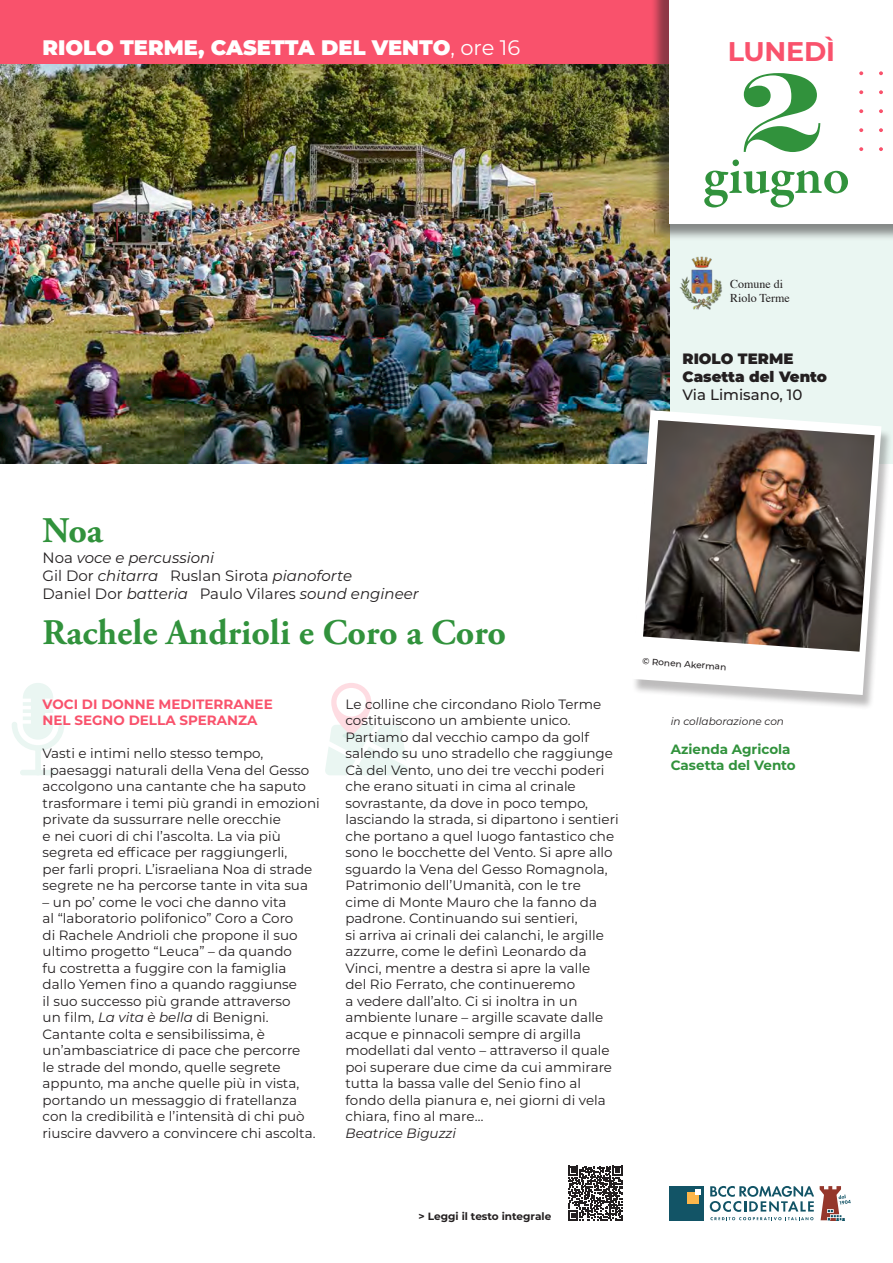
<style>
.page{position:relative;width:893px;height:1263px;background:#fff}
.page>*{position:absolute;margin:0;border:0;box-sizing:border-box;transform-origin:0 0}
.t1{font:700 112.5px "Engravers";color:#31923c}
.t2{font:600 54px "Garamond Premr Pro";letter-spacing:-.005em;color:#31923c}
.t3{font:700 36px "Adobe Garamond Pro";color:#31923c}
.t4{font:700 27px "Montserrat";letter-spacing:-.01em;color:#f9526c}
.t5{font:900 21px "Montserrat";color:#fff}
.t6{font:italic 15px/18px "Montserrat";color:#231f20}
.t7{font:900 15px/18px "Montserrat";color:#231f20}
.t8{font:500 15px "Montserrat";color:#231f20}
.t9{font:13.5px/16.5px "Montserrat";color:#231f20}
.t10{font:700 13.5px/16.5px "Montserrat";color:#f9526c}
.t11{font:700 13.5px/16.2px "Montserrat";color:#31923c}
.t12{font:italic 13.5px "Montserrat";color:#231f20}
.t13{font:12px/14.4px "Times";color:#231f20}
.t14{font:700 10.5px "Montserrat";color:#231f20}
.t15{font:italic 10.5px "Montserrat";color:#231f20}
.t16{font:500 9px "Montserrat";color:#231f20}
.s1{font-weight:400}
.s2{font-style:normal}
.s3{font-style:italic}
</style>
<div class="page">
<div style="left:20px;top:770px;width:36px;height:5px;background:#eaf6f2;border-radius:3px"></div>
<div style="left:35px;top:747px;width:6px;height:28px;background:#eaf6f2;border-radius:3px"></div>
<svg style="left:12px;top:683px;width:52px;height:68px"></svg>
<svg style="left:325px;top:683px;width:83px;height:92px"></svg>
<div style="left:336px;top:688px;width:30px;height:28px;background:#fff;border-radius:50%"></div>
<div style="left:659px;top:94px;width:234px;height:369px;background:#eaf6f2"></div>
<img style="left:0;top:64px;width:670px;height:399px">
<div style="left:0;top:0;width:893px;height:64px;background:#f9526c"></div>
<div style="left:650px;top:0;width:243px;height:241px;background:#231f20;opacity:.5"></div>
<div style="left:670px;top:0;width:223px;height:223px;background:#fff"></div>
<svg style="left:879px;top:71px;width:4px;height:4px"></svg>
<svg style="left:859px;top:90px;width:4px;height:4px"></svg>
<svg style="left:879px;top:90px;width:4px;height:4px"></svg>
<svg style="left:859px;top:109px;width:4px;height:4px"></svg>
<svg style="left:879px;top:109px;width:4px;height:4px"></svg>
<svg style="left:859px;top:128px;width:4px;height:4px"></svg>
<svg style="left:879px;top:128px;width:4px;height:4px"></svg>
<svg style="left:859px;top:147px;width:4px;height:4px"></svg>
<svg style="left:879px;top:147px;width:4px;height:4px"></svg>
<svg style="left:859px;top:71px;width:4px;height:4px"></svg>
<svg style="left:568px;top:1166px;width:55px;height:54px"></svg>
<div style="left:631px;top:414px;width:262px;height:296px;background:#231f20;opacity:.3"></div>
<svg style="left:632px;top:410px;width:249px;height:285px"></svg>
<img style="left:643px;top:420px;width:232px;height:232px">
<img style="left:679px;top:256px;width:43px;height:54px">
<div style="left:670px;top:1186px;width:34px;height:34px;background:#125466"></div>
<div style="left:687px;top:1192px;width:11px;height:11px;background:#fcb64a"></div>
<svg style="left:695px;top:1189px;width:6px;height:6px"></svg>
<svg style="left:820px;top:1186px;width:31px;height:34px"></svg>
<svg style="left:710px;top:1186px;width:104px;height:34px"></svg>
<h3 class="t5" style="left:43px;top:32px;width:479px">RIOLO TERME, CASETTA DEL VENTO<span class="s1">, ore 16</span></h3>
<h3 class="t4" style="left:728px;top:32px;width:109px">LUNEDÌ</h3>
<h1 class="t1" style="left:741px;top:46px;width:82px">2</h1>
<h2 class="t2" style="left:703px;top:143px;width:148px">giugno</h2>
<p class="t13" style="left:730px;top:277px;width:61px">Comune di<br>Riolo Terme</p>
<p class="t7" style="left:682px;top:348px;width:146px">RIOLO TERME<br>Casetta del Vento</p>
<p class="t8" style="left:682px;top:384px;width:121px">Via Limisano, 10</p>
<h3 class="t3" style="left:43px;top:509px;width:62px">Noa</h3>
<p class="t6" style="left:43px;top:548px;width:378px"><span class="s2">Noa</span> voce e percussioni<br><span class="s2">Gil Dor</span> chitarra <span class="s2">Ruslan Sirota</span> pianoforte<br><span class="s2">Daniel Dor</span> batteria <span class="s2">Paulo Vilares</span> sound engineer</p>
<h3 class="t3" style="left:43px;top:611px;width:465px">Rachele Andrioli e Coro a Coro</h3>
<p class="t10" style="left:43px;top:695px;width:232px">VOCI DI DONNE MEDITERRANEE<br>NEL SEGNO DELLA SPERANZA</p>
<p class="t9" style="left:43px;top:745px;width:279px">Vasti e intimi nello stesso tempo,<br>i paesaggi naturali della Vena del Gesso accolgono una cantante che ha saputo trasformare i temi più grandi in emozioni private da sussurrare nelle orecchie<br>e nei cuori di chi l’ascolta. La via più segreta ed efficace per raggiungerli,<br>per farli propri. L’israeliana Noa di strade segrete ne ha percorse tante in vita sua</p>
<p class="t9" style="left:43px;top:893px;width:274px">– un po’ come le voci che danno vita<br>al “laboratorio polifonico” Coro a Coro<br>di Rachele Andrioli che propone il suo ultimo progetto “Leuca” – da quando<br>fu costretta a fuggire con la famiglia dallo Yemen fino a quando raggiunse<br>il suo successo più grande attraverso<br>un film, <span class="s3">La vita è bella</span> di Benigni.<br>Cantante colta e sensibilissima, è un’ambasciatrice di pace che percorre<br>le strade del mondo, quelle segrete appunto, ma anche quelle più in vista, portando un messaggio di fratellanza con la credibilità e l’intensità di chi può riuscire davvero a convincere chi ascolta.</p>
<p class="t9" style="left:345px;top:695px;width:275px">Le colline che circondano Riolo Terme costituiscono un ambiente unico.<br>Partiamo dal vecchio campo da golf salendo su uno stradello che raggiunge Cà del Vento, uno dei tre vecchi poderi che erano situati in cima al crinale sovrastante, da dove in poco tempo, lasciando la strada, si dipartono i sentieri che portano a quel luogo fantastico che sono le bocchette del Vento. Si apre allo sguardo la Vena del Gesso Romagnola, Patrimonio dell’Umanità, con le tre<br>cime di Monte Mauro che la fanno da padrone. Continuando sui sentieri,<br>si arriva ai crinali dei calanchi, le argille azzurre, come le definì Leonardo da Vinci, mentre a destra si apre la valle<br>del Rio Ferrato, che continueremo<br>a vedere dall’alto. Ci si inoltra in un ambiente lunare – argille scavate dalle acque e pinnacoli sempre di argilla modellati dal vento – attraverso il quale poi superare due cime da cui ammirare tutta la bassa valle del Senio fino al fondo della pianura e, nei giorni di vela chiara, fino al mare…</p>
<p class="t12" style="left:345px;top:1124px;width:112px">Beatrice Biguzzi</p>
<p class="t16" style="left:643px;top:655px;width:86px;rotate:4deg">© Ronen Akerman</p>
<p class="t15" style="left:671px;top:714px;width:115px">in collaborazione con</p>
<p class="t11" style="left:671px;top:740px;width:126px">Azienda Agricola<br>Casetta del Vento</p>
<p class="t14" style="left:419px;top:1209px;width:134px">&gt; Leggi il testo integrale</p>
</div>
